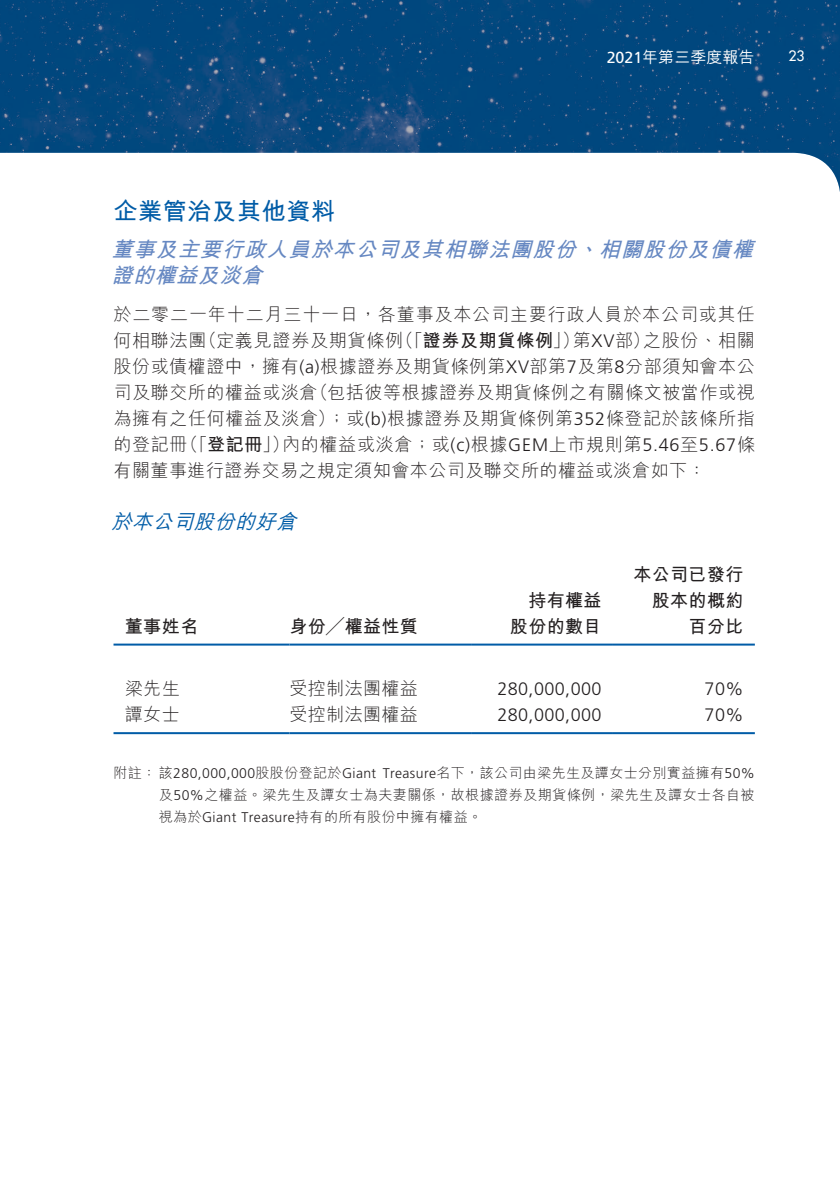
<style>
.page{position:relative;width:840px;height:1191px;background:#fff}
.page>*{position:absolute;margin:0;border:0;box-sizing:border-box;transform-origin:0 0}
.t1{font:700 24px "M Hei HK";letter-spacing:.03em;color:#005ca7}
.t2{font:italic 700 21px/26px "M Hei HK";color:#6688c2}
.t3{font:italic 500 20px "M Hei HK";color:#005ca7}
.t4{font:300 18px/26px "M Hei HK";letter-spacing:.03em;color:#231f20;text-align:justify}
.t5{font:700 18px/26px "M Hei HK";letter-spacing:.02em;color:#231f20;text-align:right}
.t6{font:300 18px "Frutiger LT Std";letter-spacing:.02em;color:#231f20}
.t7{font:500 16px "M Hei HK";color:#fff}
.t8{font:300 14px/22px "M Hei HK";letter-spacing:.035em;color:#231f20;text-align:justify}
.t9{font:500 14px "Futura Std";color:#fff}
.s1{font-family:"Frutiger LT Std";font-weight:400}
.s2{font-weight:700}
.s3{font-family:"Frutiger LT Std"}
</style>
<div class="page">
<svg style="left:0;top:0;width:839px;height:187px;fill:#00487e"></svg>
<hr style="left:113px;top:643px;width:176px;height:2px;background:#005ca7">
<hr style="left:289px;top:643px;width:182px;height:2px;background:#005ca7">
<hr style="left:471px;top:643px;width:141px;height:2px;background:#005ca7">
<hr style="left:612px;top:643px;width:142px;height:2px;background:#005ca7">
<hr style="left:113px;top:732px;width:176px;height:2px;background:#005ca7">
<hr style="left:289px;top:732px;width:182px;height:2px;background:#005ca7">
<hr style="left:471px;top:732px;width:141px;height:2px;background:#005ca7">
<hr style="left:612px;top:732px;width:142px;height:2px;background:#005ca7">
<p class="t7" style="left:606px;top:46px;width:149px"><span class="s1">2021</span>年第三季度報告</p>
<p class="t9" style="left:788px;top:47px;width:18px">23</p>
<h1 class="t1" style="left:113px;top:194px;width:223px">企業管治及其他資料</h1>
<p class="t2" style="left:111px;top:235px;width:650px">董事及主要行政人員於本公司及其相聯法團股份、相關股份及債權證的權益及淡倉</p>
<p class="t4" style="left:113px;top:300px;width:642px">於二零二一年十二月三十一日，各董事及本公司主要行政人員於本公司或其任何相聯法團（定義見證券及期貨條例（「<span class="s2">證券及期貨條例</span>」）第<span class="s3">XV</span>部）之股份、相關股份或債權證中，擁有<span class="s3">(a)</span>根據證券及期貨條例第<span class="s3">XV</span>部第<span class="s3">7</span>及第<span class="s3">8</span>分部須知會本公司及聯交所的權益或淡倉（包括彼等根據證券及期貨條例之有關條文被當作或視為擁有之任何權益及淡倉）；或<span class="s3">(b)</span>根據證券及期貨條例第<span class="s3">352</span>條登記於該條所指的登記冊（「<span class="s2">登記冊</span>」）內的權益或淡倉；或<span class="s3">(c)</span>根據<span class="s3">GEM</span>上市規則第<span class="s3">5.46</span>至<span class="s3">5.67</span>條有關董事進行證券交易之規定須知會本公司及聯交所的權益或淡倉如下：</p>
<p class="t3" style="left:111px;top:507px;width:193px">於本公司股份的好倉</p>
<p class="t5" style="left:125px;top:612px;width:75px">董事姓名</p>
<p class="t5" style="left:289px;top:612px;width:130px">身份╱權益性質</p>
<p class="t5" style="left:509px;top:586px;width:93px">持有權益股份的數目</p>
<p class="t5" style="left:633px;top:560px;width:111px">本公司已發行股本的概約百分比</p>
<p class="t4" style="left:125px;top:675px;width:56px">梁先生</p>
<p class="t4" style="left:289px;top:675px;width:130px">受控制法團權益</p>
<p class="t6" style="left:497px;top:679px;width:106px">280,000,000</p>
<p class="t6" style="left:704px;top:679px;width:40px">70%</p>
<p class="t4" style="left:125px;top:701px;width:56px">譚女士</p>
<p class="t4" style="left:289px;top:701px;width:130px">受控制法團權益</p>
<p class="t6" style="left:497px;top:705px;width:106px">280,000,000</p>
<p class="t6" style="left:704px;top:705px;width:40px">70%</p>
<p class="t8" style="left:159px;top:761px;width:597px;text-indent:-45px">附註：該<span class="s3">280,000,000</span>股股份登記於<span class="s3">Giant Treasure</span>名下，該公司由梁先生及譚女士分別實益擁有<span class="s3">50%</span>及<span class="s3">50%</span>之權益。梁先生及譚女士為夫妻關係，故根據證券及期貨條例，梁先生及譚女士各自被視為於<span class="s3">Giant Treasure</span>持有的所有股份中擁有權益。</p>
</div>
